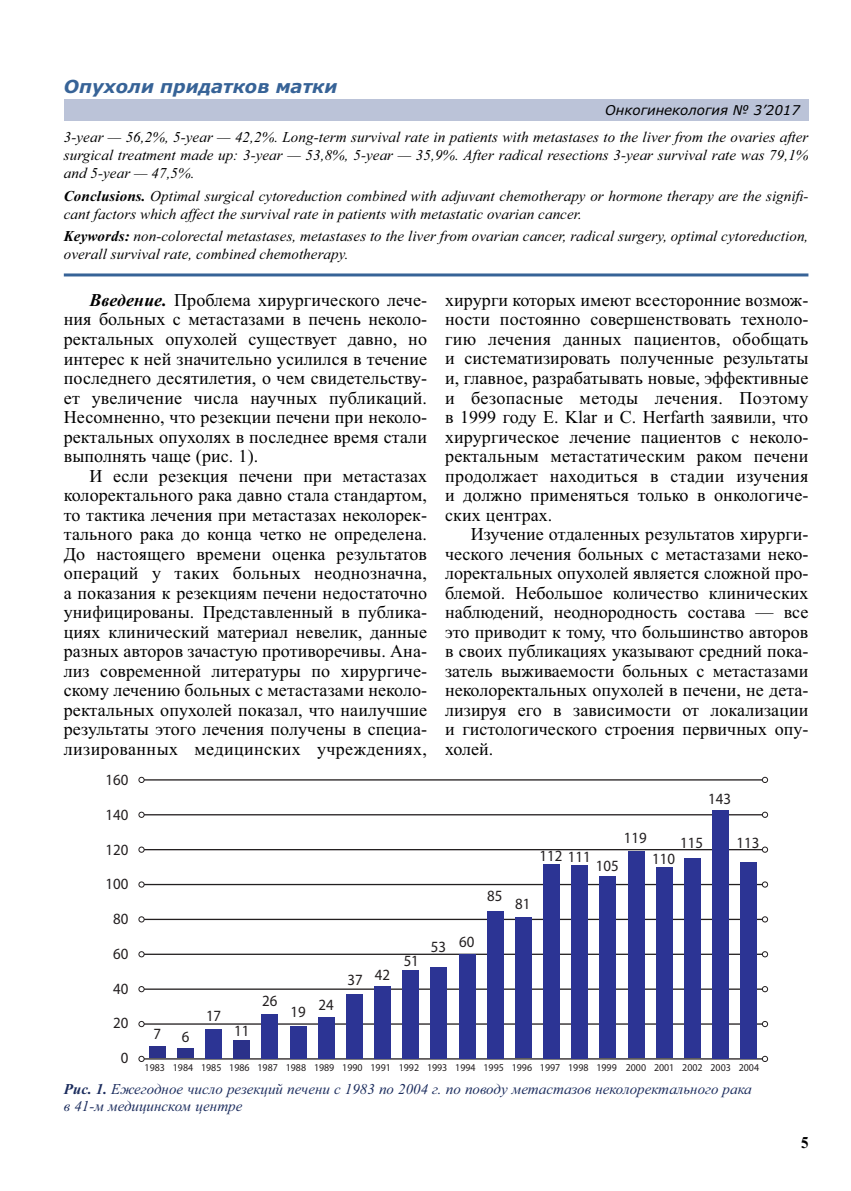
<style>
.page{position:relative;width:851px;height:1191px;background:#fff}
.page>*{position:absolute;margin:0;border:0;box-sizing:border-box;transform-origin:0 0}
.t1{font:18px/19.5px "Times New Roman";letter-spacing:.005em;color:#000;text-align:justify}
.t2{font:italic 700 18px "Verdana";color:#376397}
.t3{font:700 16.5px "Times New Roman";color:#000;scale:.9 1}
.t4{font:15.6px "Myriad Pro";color:#231f20;scale:.95 1}
.t5{font:italic 15px/18px "Times New Roman";letter-spacing:.005em;color:#000}
.t6{font:italic 15px/17.2px "Times New Roman";color:#1b2c5d}
.t7{font:italic 13.5px "Verdana";color:#000}
.t8{font:10.5px "Myriad Pro";color:#231f20;scale:.95 1}
.s1{font-weight:700}
.s2{font-weight:700;font-style:italic}
</style>
<div class="page">
<div style="left:64px;top:99px;width:744px;height:21px;background:#bbc3d8"></div>
<hr style="left:64px;top:273px;width:744px;height:3px;background:#376397">
<hr style="left:141px;top:779px;width:623px;height:1px;background:#231f20">
<div style="left:761px;top:777px;width:7px;height:6px;border:1px solid #231f20;border-radius:50%"></div>
<div style="left:138px;top:777px;width:7px;height:6px;border:1px solid #231f20;border-radius:50%"></div>
<hr style="left:141px;top:814px;width:623px;height:1px;background:#231f20">
<div style="left:761px;top:811px;width:7px;height:7px;border:1px solid #231f20;border-radius:50%"></div>
<div style="left:138px;top:811px;width:7px;height:7px;border:1px solid #231f20;border-radius:50%"></div>
<hr style="left:141px;top:849px;width:623px;height:1px;background:#231f20">
<div style="left:761px;top:846px;width:7px;height:6px;border:1px solid #231f20;border-radius:50%"></div>
<div style="left:138px;top:846px;width:7px;height:6px;border:1px solid #231f20;border-radius:50%"></div>
<hr style="left:141px;top:884px;width:623px;height:1px;background:#231f20">
<div style="left:761px;top:881px;width:7px;height:6px;border:1px solid #231f20;border-radius:50%"></div>
<div style="left:138px;top:881px;width:7px;height:6px;border:1px solid #231f20;border-radius:50%"></div>
<hr style="left:141px;top:918px;width:623px;height:2px;background:#231f20">
<div style="left:761px;top:916px;width:7px;height:6px;border:1px solid #231f20;border-radius:50%"></div>
<div style="left:138px;top:916px;width:7px;height:6px;border:1px solid #231f20;border-radius:50%"></div>
<hr style="left:141px;top:953px;width:623px;height:2px;background:#231f20">
<div style="left:761px;top:951px;width:7px;height:6px;border:1px solid #231f20;border-radius:50%"></div>
<div style="left:138px;top:951px;width:7px;height:6px;border:1px solid #231f20;border-radius:50%"></div>
<hr style="left:141px;top:988px;width:623px;height:1px;background:#231f20">
<div style="left:761px;top:986px;width:7px;height:6px;border:1px solid #231f20;border-radius:50%"></div>
<div style="left:138px;top:986px;width:7px;height:6px;border:1px solid #231f20;border-radius:50%"></div>
<hr style="left:141px;top:1023px;width:623px;height:1px;background:#231f20">
<div style="left:761px;top:1021px;width:7px;height:6px;border:1px solid #231f20;border-radius:50%"></div>
<div style="left:138px;top:1021px;width:7px;height:6px;border:1px solid #231f20;border-radius:50%"></div>
<hr style="left:141px;top:1058px;width:623px;height:1px;background:#231f20">
<div style="left:761px;top:1055px;width:7px;height:7px;border:1px solid #231f20;border-radius:50%"></div>
<div style="left:138px;top:1055px;width:7px;height:7px;border:1px solid #231f20;border-radius:50%"></div>
<div style="left:740px;top:862px;width:17px;height:196px;background:#2c3494"></div>
<div style="left:712px;top:810px;width:17px;height:248px;background:#2c3494"></div>
<div style="left:684px;top:858px;width:16px;height:200px;background:#2c3494"></div>
<div style="left:655px;top:867px;width:17px;height:191px;background:#2c3494"></div>
<div style="left:627px;top:851px;width:17px;height:207px;background:#2c3494"></div>
<div style="left:599px;top:876px;width:17px;height:182px;background:#2c3494"></div>
<div style="left:571px;top:865px;width:17px;height:193px;background:#2c3494"></div>
<div style="left:543px;top:864px;width:17px;height:194px;background:#2c3494"></div>
<div style="left:515px;top:917px;width:16px;height:141px;background:#2c3494"></div>
<div style="left:487px;top:911px;width:16px;height:147px;background:#2c3494"></div>
<div style="left:458px;top:954px;width:17px;height:104px;background:#2c3494"></div>
<div style="left:430px;top:967px;width:17px;height:91px;background:#2c3494"></div>
<div style="left:402px;top:969px;width:17px;height:89px;background:#2c3494"></div>
<div style="left:374px;top:986px;width:17px;height:72px;background:#2c3494"></div>
<div style="left:346px;top:994px;width:17px;height:64px;background:#2c3494"></div>
<div style="left:318px;top:1016px;width:16px;height:42px;background:#2c3494"></div>
<div style="left:289px;top:1025px;width:17px;height:33px;background:#2c3494"></div>
<div style="left:261px;top:1013px;width:17px;height:45px;background:#2c3494"></div>
<div style="left:233px;top:1040px;width:17px;height:18px;background:#2b318a"></div>
<div style="left:205px;top:1029px;width:17px;height:29px;background:#2c3494"></div>
<div style="left:177px;top:1048px;width:17px;height:10px;background:#2b318a"></div>
<div style="left:149px;top:1046px;width:16px;height:12px;background:#2b318a"></div>
<p class="t2" style="left:64px;top:80px;width:275px">Опухоли придатков матки</p>
<p class="t7" style="left:605px;top:105px;width:196px">Онкогинекология № 3’2017</p>
<p class="t5" style="left:64px;top:130px;width:746px;text-align:justify">3-year — 56,2%, 5-year — 42,2%. Long-term survival rate in patients with metastases to the liver from the ovaries after surgical treatment made up: 3-year — 53,8%, 5-year — 35,9%. After radical resections 3-year survival rate was 79,1% and 5-year — 47,5%.</p>
<p class="t5" style="left:64px;top:188px;width:746px"><span class="s1">Conclusions.</span> Optimal surgical cytoreduction combined with adjuvant chemotherapy or hormone therapy are the signifi&shy;cant factors which affect the survival rate in patients with metastatic ovarian cancer.</p>
<p class="t5" style="left:64px;top:228px;width:746px"><span class="s1">Keywords:</span> non-colorectal metastases, metastases to the liver from ovarian cancer, radical surgery, optimal cytoreduction, overall survival rate, combined chemotherapy.</p>
<p class="t1" style="left:64px;top:292px;width:365px;text-indent:26px"><span class="s2">Введение.</span> Проблема хирургического лече&shy;ния больных с метастазами в печень неколо&shy;ректальных опухолей существует давно, но интерес к ней значительно усилился в течение последнего десятилетия, о чем свидетельству&shy;ет увеличение числа научных публикаций.<br>Несомненно, что резекции печени при неколо&shy;ректальных опухолях в последнее время стали выполнять чаще (рис. 1).</p>
<p class="t1" style="left:64px;top:467px;width:365px;text-indent:26px">И если резекция печени при метастазах колоректального рака давно стала стандартом, то тактика лечения при метастазах неколорек&shy;тального рака до конца четко не определена.<br>До настоящего времени оценка результатов операций у таких больных неоднозначна, а показания к резекциям печени недостаточно унифицированы. Представленный в публика&shy;циях клинический материал невелик, данные разных авторов зачастую противоречивы. Ана&shy;лиз современной литературы по хирургиче&shy;скому лечению больных с метастазами неколо&shy;ректальных опухолей показал, что наилучшие результаты этого лечения получены в специа&shy;лизированных медицинских учреждениях,</p>
<p class="t4" style="left:106px;top:770px;width:26px">160</p>
<p class="t1" style="left:445px;top:292px;width:365px">хирурги которых имеют всесторонние возмож&shy;ности постоянно совершенствовать техноло&shy;гию лечения данных пациентов, обобщать и систематизировать полученные результаты и, главное, разрабатывать новые, эффективные и безопасные методы лечения. Поэтому в 1999 году E. Klar и C. Herfarth заявили, что хирургическое лечение пациентов с неколо&shy;ректальным метастатическим раком печени продолжает находиться в стадии изучения и должно применяться только в онкологиче&shy;ских центрах.</p>
<p class="t1" style="left:445px;top:526px;width:365px;text-indent:26px">Изучение отдаленных результатов хирурги&shy;ческого лечения больных с метастазами неко&shy;лоректальных опухолей является сложной про&shy;блемой. Небольшое количество клинических наблюдений, неоднородность состава — все это приводит к тому, что большинство авторов в своих публикациях указывают средний пока&shy;затель выживаемости больных с метастазами неколоректальных опухолей в печени, не дета&shy;лизируя его в зависимости от локализации и гистологического строения первичных опу&shy;холей.</p>
<p class="t4" style="left:708px;top:789px;width:26px">143</p>
<p class="t4" style="left:106px;top:805px;width:26px">140</p>
<p class="t4" style="left:106px;top:840px;width:26px">120</p>
<p class="t4" style="left:106px;top:875px;width:26px">100</p>
<p class="t4" style="left:113px;top:909px;width:18px">80</p>
<p class="t4" style="left:113px;top:944px;width:18px">60</p>
<p class="t4" style="left:113px;top:979px;width:18px">40</p>
<p class="t4" style="left:113px;top:1014px;width:18px">20</p>
<p class="t4" style="left:121px;top:1048px;width:10px">0</p>
<p class="t4" style="left:624px;top:829px;width:26px">119</p>
<p class="t4" style="left:680px;top:833px;width:26px">115</p>
<p class="t4" style="left:736px;top:833px;width:26px">113</p>
<p class="t4" style="left:539px;top:846px;width:55px">112 111</p>
<p class="t4" style="left:652px;top:849px;width:26px">110</p>
<p class="t4" style="left:595px;top:856px;width:26px">105</p>
<p class="t4" style="left:487px;top:887px;width:18px">85</p>
<p class="t4" style="left:515px;top:894px;width:18px">81</p>
<p class="t4" style="left:431px;top:935px;width:47px">53 60</p>
<p class="t4" style="left:403px;top:951px;width:18px">51</p>
<p class="t4" style="left:347px;top:968px;width:46px">37 42</p>
<p class="t4" style="left:262px;top:991px;width:18px">26</p>
<p class="t4" style="left:318px;top:995px;width:18px">24</p>
<p class="t4" style="left:290px;top:1002px;width:18px">19</p>
<p class="t4" style="left:206px;top:1006px;width:18px">17</p>
<p class="t4" style="left:234px;top:1021px;width:18px">11</p>
<p class="t4" style="left:154px;top:1024px;width:10px">7</p>
<p class="t4" style="left:182px;top:1027px;width:10px">6</p>
<p class="t8" style="left:144px;top:1061px;width:648px">1983 1984 1985 1986 1987 1988 1989 1990 1991 1992 1993 1994 1995 1996 1997 1998 1999 2000 2001 2002 2003 2004</p>
<p class="t6" style="left:64px;top:1081px;width:689px"><span class="s1">Рис. 1.</span> Ежегодное число резекций печени с 1983 по 2004 г. по поводу метастазов неколоректального рака в 41-м медицинском центре</p>
<p class="t3" style="left:800px;top:1137px;width:10px">5</p>
</div>
